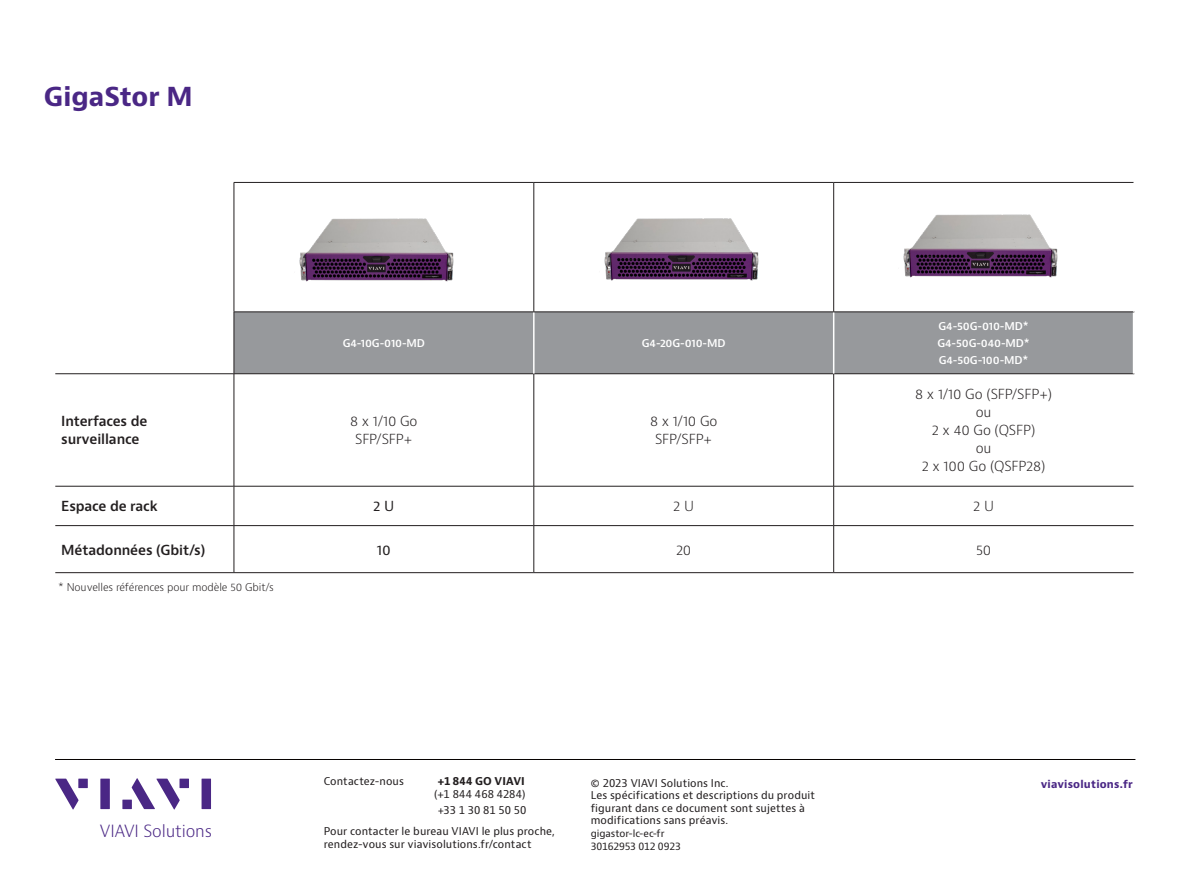
<style>
.page{position:relative;width:1191px;height:893px;background:#fff}
.page>*{position:absolute;margin:0;border:0;box-sizing:border-box;transform-origin:0 0}
.Cover_headline_28_33{font:700 25.5px "Bernino Sans";color:#4a2785}
.Bulleted_text_7_5_12_level_2{font:300 16.35px "Bernino Sans";letter-spacing:-.01em;color:#4a2785}
.Body_text_7_9{font:300 13.5px "Bernino Sans";letter-spacing:-.01em;color:#231f20}
.Body_text_7_9-2{font:600 13.5px/18px "Bernino Sans";letter-spacing:-.01em;color:#231f20}
.Body_text_7_9-3{font:13.5px "Bernino Sans";color:#231f20}
.FOOTER_TEMPLATE_-_Sign_off_text_7_8_4{font:10.5px/12.6px "Bernino Sans";letter-spacing:.01em;color:#231f20}
.Body_text_7_9-4{font:600 10.5px "Bernino Sans";letter-spacing:-.01em;color:#fff}
.Body_text_7_9-5{font:300 10.5px "Bernino Sans";letter-spacing:-.01em;color:#231f20}
.VS_running_foot{font:700 10.5px "Bernino Sans";letter-spacing:.02em;color:#4a2785}
.FOOTER_TEMPLATE_-_Sign_off_text_7_8_4-2{font:9.75px "Bernino Sans";letter-spacing:-.01em;color:#231f20}
.s1{font-weight:700}
</style>
<div class="page">
<svg style="left:55px;top:182px;width:1078px;height:390px"></svg>
<div style="left:235px;top:313px;width:897px;height:60px;background:#97999c"></div>
<hr style="left:234px;top:183px;width:1px;height:129px;background:#231f20">
<hr style="left:234px;top:312px;width:1px;height:62px;background:#231f20">
<hr style="left:55px;top:373px;width:179px;height:1px;background:#231f20">
<hr style="left:234px;top:373px;width:300px;height:1px;background:#231f20">
<hr style="left:234px;top:374px;width:1px;height:112px;background:#231f20">
<hr style="left:534px;top:373px;width:299px;height:1px;background:#231f20">
<hr style="left:533px;top:374px;width:1px;height:112px;background:#231f20">
<hr style="left:833px;top:373px;width:301px;height:1px;background:#231f20">
<hr style="left:833px;top:374px;width:1px;height:112px;background:#231f20">
<hr style="left:55px;top:486px;width:179px;height:1px;background:#231f20">
<hr style="left:234px;top:486px;width:300px;height:1px;background:#231f20">
<hr style="left:234px;top:486px;width:1px;height:39px;background:#231f20">
<hr style="left:534px;top:486px;width:299px;height:1px;background:#231f20">
<hr style="left:533px;top:486px;width:1px;height:39px;background:#231f20">
<hr style="left:833px;top:486px;width:300px;height:1px;background:#231f20">
<hr style="left:833px;top:486px;width:1px;height:39px;background:#231f20">
<hr style="left:55px;top:525px;width:179px;height:1px;background:#231f20">
<hr style="left:234px;top:525px;width:300px;height:1px;background:#231f20">
<hr style="left:234px;top:526px;width:1px;height:46px;background:#231f20">
<hr style="left:534px;top:525px;width:299px;height:1px;background:#231f20">
<hr style="left:533px;top:526px;width:1px;height:46px;background:#231f20">
<hr style="left:833px;top:525px;width:300px;height:1px;background:#231f20">
<hr style="left:833px;top:526px;width:1px;height:46px;background:#231f20">
<hr style="left:55px;top:572px;width:179px;height:1px;background:#231f20">
<hr style="left:234px;top:572px;width:300px;height:1px;background:#231f20">
<hr style="left:534px;top:572px;width:299px;height:1px;background:#231f20">
<hr style="left:833px;top:572px;width:300px;height:1px;background:#231f20">
<hr style="left:533px;top:312px;width:1px;height:62px;background:#fff">
<hr style="left:833px;top:312px;width:1px;height:62px;background:#fff">
<hr style="left:1132px;top:312px;width:2px;height:62px;background:#fff">
<hr style="left:833px;top:182px;width:300px;height:1px;background:#231f20">
<hr style="left:833px;top:312px;width:301px;height:1px;background:#231f20">
<hr style="left:234px;top:182px;width:300px;height:1px;background:#231f20">
<hr style="left:534px;top:182px;width:299px;height:1px;background:#231f20">
<hr style="left:533px;top:183px;width:1px;height:129px;background:#231f20">
<hr style="left:833px;top:183px;width:1px;height:129px;background:#231f20">
<hr style="left:234px;top:312px;width:300px;height:1px;background:#231f20">
<hr style="left:534px;top:312px;width:299px;height:1px;background:#231f20">
<hr style="left:55px;top:759px;width:1080px;height:1px;background:#080302">
<img style="left:291px;top:208px;width:172px;height:89px">
<img style="left:595px;top:207px;width:173px;height:89px">
<img style="left:894px;top:203px;width:173px;height:89px">
<svg style="left:55px;top:779px;width:24px;height:31px"></svg>
<div style="left:78px;top:779px;width:10px;height:9px;background:#4a2785"></div>
<div style="left:100px;top:779px;width:10px;height:30px;background:#4a2785"></div>
<div style="left:179px;top:779px;width:10px;height:9px;background:#4a2785"></div>
<div style="left:201px;top:779px;width:10px;height:30px;background:#4a2785"></div>
<svg style="left:132px;top:778px;width:48px;height:32px"></svg>
<div style="left:122px;top:800px;width:10px;height:9px;background:#4a2785"></div>
<p class="Cover_headline_28_33" style="left:44px;top:80px;width:150px">GigaStor M</p>
<p class="Body_text_7_9-4" style="left:343px;top:336px;width:84px">G4-10G-010-MD</p>
<p class="Body_text_7_9-4" style="left:642px;top:336px;width:85px">G4-20G-010-MD</p>
<p class="Body_text_7_9-2" style="left:61px;top:413px;width:88px">Interfaces de surveillance</p>
<p class="Body_text_7_9" style="left:350px;top:413px;width:69px">8 x 1/10 Go</p>
<p class="Body_text_7_9" style="left:355px;top:431px;width:59px">SFP/SFP+</p>
<p class="Body_text_7_9" style="left:650px;top:413px;width:69px">8 x 1/10 Go</p>
<p class="Body_text_7_9" style="left:655px;top:431px;width:59px">SFP/SFP+</p>
<p class="Body_text_7_9-4" style="left:938px;top:319px;width:92px">G4-50G-010-MD*</p>
<p class="Body_text_7_9-4" style="left:937px;top:336px;width:94px">G4-50G-040-MD*</p>
<p class="Body_text_7_9-4" style="left:938px;top:354px;width:91px">G4-50G-100-MD*</p>
<p class="Body_text_7_9" style="left:915px;top:386px;width:138px">8 x 1/10 Go (SFP/SFP+)</p>
<p class="Body_text_7_9" style="left:975px;top:404px;width:17px">ou</p>
<p class="Body_text_7_9" style="left:931px;top:422px;width:105px">2 x 40 Go (QSFP)</p>
<p class="Body_text_7_9" style="left:975px;top:440px;width:17px">ou</p>
<p class="Body_text_7_9" style="left:921px;top:458px;width:125px">2 x 100 Go (QSFP28)</p>
<p class="Body_text_7_9-2" style="left:61px;top:498px;width:98px">Espace de rack</p>
<p class="Body_text_7_9-3" style="left:373px;top:498px;width:23px">2 U</p>
<p class="Body_text_7_9" style="left:673px;top:497px;width:22px">2 U</p>
<p class="Body_text_7_9" style="left:973px;top:497px;width:22px">2 U</p>
<p class="Body_text_7_9-2" style="left:61px;top:541px;width:146px">Métadonnées (Gbit/s)</p>
<p class="Body_text_7_9-3" style="left:377px;top:541px;width:15px">10</p>
<p class="Body_text_7_9" style="left:676px;top:541px;width:17px">20</p>
<p class="Body_text_7_9" style="left:976px;top:541px;width:17px">50</p>
<p class="Body_text_7_9-5" style="left:58px;top:580px;width:217px">* Nouvelles références pour modèle 50 Gbit/s</p>
<p class="Bulleted_text_7_5_12_level_2" style="left:100px;top:820px;width:114px">VIAVI Solutions</p>
<p class="FOOTER_TEMPLATE_-_Sign_off_text_7_8_4" style="left:324px;top:775px;width:82px">Contactez-nous</p>
<p class="FOOTER_TEMPLATE_-_Sign_off_text_7_8_4" style="left:434px;top:775px;width:93px"><span class="s1">+1 844 GO VIAVI </span>(+1 844 468 4284)</p>
<p class="FOOTER_TEMPLATE_-_Sign_off_text_7_8_4" style="left:438px;top:804px;width:90px">+33 1 30 81 50 50</p>
<p class="FOOTER_TEMPLATE_-_Sign_off_text_7_8_4" style="left:324px;top:825px;width:233px">Pour contacter le bureau VIAVI le plus proche, rendez-vous sur viavisolutions.fr/contact</p>
<p class="FOOTER_TEMPLATE_-_Sign_off_text_7_8_4" style="left:591px;top:777px;width:226px">© 2023 VIAVI Solutions Inc.<br>Les spécifications et descriptions du produit figurant dans ce document sont sujettes à modifications sans préavis.</p>
<p class="FOOTER_TEMPLATE_-_Sign_off_text_7_8_4-2" style="left:591px;top:827px;width:75px">gigastor-lc-ec-fr</p>
<p class="FOOTER_TEMPLATE_-_Sign_off_text_7_8_4-2" style="left:591px;top:840px;width:92px">30162953 012 0923</p>
<p class="VS_running_foot" style="left:1040px;top:777px;width:94px">viavisolutions.fr</p>
</div>
